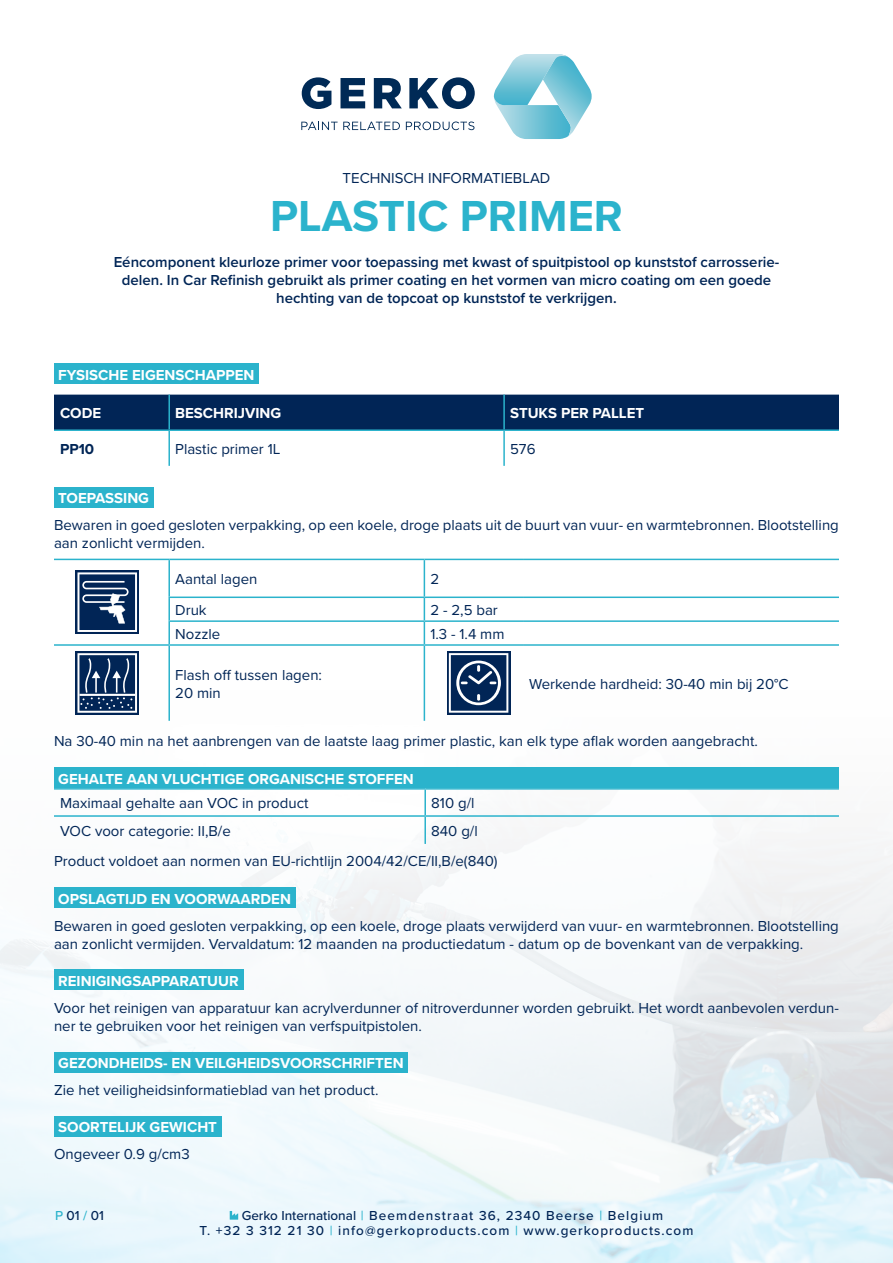
<style>
.page{position:relative;width:893px;height:1263px;background:#fff}
.page>*{position:absolute;margin:0;border:0;box-sizing:border-box;transform-origin:0 0}
.t1{font:700 45px "Proxima Nova";color:#2bb3cc}
.t2{font:15px/18px "Proxima Nova";color:#012556}
.t3{font:600 15px/18px "Proxima Nova";color:#012556;text-align:center}
.t4{font:700 15px "Proxima Nova";color:#fff}
.t5{font:700 15px "Proxima Nova";color:#012556}
.t6{font:500 13.5px/15px "Proxima Nova";letter-spacing:.08em;color:#012556}
.s1{color:#2bb3cc}
</style>
<div class="page">
<svg style="left:301px;top:122px;width:99px;height:8px"></svg>
<svg style="left:406px;top:122px;width:68px;height:8px"></svg>
<svg style="left:302px;top:77px;width:29px;height:32px"></svg>
<svg style="left:340px;top:78px;width:25px;height:30px"></svg>
<svg style="left:374px;top:78px;width:28px;height:30px"></svg>
<svg style="left:409px;top:77px;width:66px;height:32px"></svg>
<svg style="left:494px;top:54px;width:98px;height:85px"></svg>
<img style="left:0;top:663px;width:893px;height:600px">
<svg style="left:230px;top:1211px;width:8px;height:8px"></svg>
<div style="left:54px;top:487px;width:100px;height:20px;background:#2bb3cc"></div>
<div style="left:54px;top:768px;width:785px;height:20px;background:#2bb3cc"></div>
<div style="left:54px;top:888px;width:241px;height:20px;background:#2bb3cc"></div>
<div style="left:54px;top:970px;width:189px;height:20px;background:#2bb3cc"></div>
<div style="left:54px;top:1052px;width:354px;height:20px;background:#2bb3cc"></div>
<div style="left:54px;top:1116px;width:167px;height:20px;background:#2bb3cc"></div>
<hr style="left:54px;top:559px;width:115px;height:1px;background:#2bb3cc">
<hr style="left:168px;top:560px;width:2px;height:36px;background:#2bb3cc">
<hr style="left:168px;top:598px;width:2px;height:22px;background:#2bb3cc">
<hr style="left:168px;top:622px;width:2px;height:22px;background:#2bb3cc">
<hr style="left:169px;top:559px;width:255px;height:1px;background:#2bb3cc">
<hr style="left:168px;top:596px;width:256px;height:2px;background:#2bb3cc">
<hr style="left:168px;top:620px;width:256px;height:2px;background:#2bb3cc">
<hr style="left:424px;top:560px;width:1px;height:36px;background:#2bb3cc">
<svg style="left:424px;top:598px;width:1px;height:46px"></svg>
<hr style="left:424px;top:559px;width:99px;height:1px;background:#2bb3cc">
<hr style="left:523px;top:559px;width:316px;height:1px;background:#2bb3cc">
<hr style="left:424px;top:596px;width:99px;height:2px;background:#2bb3cc">
<hr style="left:523px;top:596px;width:316px;height:2px;background:#2bb3cc">
<hr style="left:424px;top:620px;width:99px;height:2px;background:#2bb3cc">
<hr style="left:523px;top:620px;width:316px;height:2px;background:#2bb3cc">
<hr style="left:54px;top:644px;width:115px;height:2px;background:#2bb3cc">
<hr style="left:168px;top:646px;width:2px;height:75px;background:#2bb3cc">
<hr style="left:169px;top:644px;width:255px;height:2px;background:#2bb3cc">
<hr style="left:424px;top:646px;width:1px;height:75px;background:#2bb3cc">
<hr style="left:424px;top:644px;width:99px;height:2px;background:#2bb3cc">
<hr style="left:523px;top:644px;width:316px;height:2px;background:#2bb3cc">
<div style="left:75px;top:570px;width:64px;height:64px;background:#012556"></div>
<svg style="left:77px;top:572px;width:60px;height:60px"></svg>
<div style="left:75px;top:651px;width:64px;height:64px;background:#012556"></div>
<svg style="left:77px;top:653px;width:60px;height:60px"></svg>
<div style="left:447px;top:651px;width:63px;height:64px;background:linear-gradient(to right,#012556,#012556)"></div>
<svg style="left:449px;top:653px;width:59px;height:60px"></svg>
<hr style="left:54px;top:788px;width:371px;height:2px;background:#2bb3cc">
<hr style="left:424px;top:790px;width:2px;height:25px;background:#2bb3cc">
<hr style="left:425px;top:788px;width:414px;height:2px;background:#2bb3cc">
<hr style="left:54px;top:815px;width:371px;height:2px;background:#2bb3cc">
<hr style="left:424px;top:817px;width:2px;height:27px;background:#2bb3cc">
<hr style="left:425px;top:815px;width:414px;height:2px;background:#2bb3cc">
<div style="left:54px;top:395px;width:785px;height:34px;background:#012556"></div>
<hr style="left:168px;top:395px;width:2px;height:34px;background:#2bb3cc">
<hr style="left:503px;top:395px;width:2px;height:34px;background:#2bb3cc">
<hr style="left:54px;top:429px;width:115px;height:2px;background:#2bb3cc">
<hr style="left:168px;top:431px;width:2px;height:35px;background:#2bb3cc">
<hr style="left:169px;top:429px;width:335px;height:2px;background:#2bb3cc">
<hr style="left:503px;top:431px;width:2px;height:35px;background:#2bb3cc">
<hr style="left:504px;top:429px;width:335px;height:2px;background:#2bb3cc">
<div style="left:54px;top:364px;width:205px;height:20px;background:#2bb3cc"></div>
<p class="t2" style="left:343px;top:168px;width:209px">TECHNISCH INFORMATIEBLAD</p>
<p class="t1" style="left:270px;top:182px;width:354px">PLASTIC PRIMER</p>
<p class="t3" style="left:114px;top:252px;width:667px">Eéncomponent kleurloze primer voor toepassing met kwast of spuitpistool op kunststof carrosserie&shy;delen. In Car Refinish gebruikt als primer coating en het vormen van micro coating om een goede hechting van de topcoat op kunststof te verkrijgen.</p>
<p class="t4" style="left:58px;top:364px;width:198px">FYSISCHE EIGENSCHAPPEN</p>
<p class="t4" style="left:60px;top:402px;width:43px">CODE</p>
<p class="t4" style="left:175px;top:402px;width:108px">BESCHRIJVING</p>
<p class="t4" style="left:510px;top:402px;width:136px">STUKS PER PALLET</p>
<p class="t5" style="left:60px;top:438px;width:36px">PP10</p>
<p class="t2" style="left:175px;top:439px;width:107px">Plastic primer 1L</p>
<p class="t2" style="left:510px;top:439px;width:27px">576</p>
<p class="t4" style="left:58px;top:487px;width:92px">TOEPASSING</p>
<p class="t2" style="left:54px;top:515px;width:786px">Bewaren in goed gesloten verpakking, op een koele, droge plaats uit de buurt van vuur- en warmtebronnen. Blootstelling aan zonlicht vermijden.</p>
<p class="t2" style="left:175px;top:570px;width:84px">Aantal lagen</p>
<p class="t2" style="left:430px;top:570px;width:10px">2</p>
<p class="t2" style="left:175px;top:600px;width:33px">Druk</p>
<p class="t2" style="left:430px;top:600px;width:69px">2 - 2,5 bar</p>
<p class="t2" style="left:175px;top:624px;width:47px">Nozzle</p>
<p class="t2" style="left:430px;top:624px;width:76px">1.3 - 1.4 mm</p>
<p class="t2" style="left:175px;top:665px;width:148px">Flash off tussen lagen:</p>
<p class="t2" style="left:175px;top:683px;width:47px">20 min</p>
<p class="t2" style="left:529px;top:674px;width:261px">Werkende hardheid: 30-40 min bij 20°C</p>
<p class="t2" style="left:54px;top:732px;width:705px">Na 30-40 min na het aanbrengen van de laatste laag primer plastic, kan elk type aflak worden aangebracht.</p>
<p class="t4" style="left:58px;top:768px;width:357px">GEHALTE AAN VLUCHTIGE ORGANISCHE STOFFEN</p>
<p class="t2" style="left:60px;top:794px;width:250px">Maximaal gehalte aan VOC in product</p>
<p class="t2" style="left:431px;top:794px;width:45px">810 g/l</p>
<p class="t2" style="left:60px;top:821px;width:172px">VOC voor categorie: II,B/e</p>
<p class="t2" style="left:431px;top:821px;width:48px">840 g/l</p>
<p class="t2" style="left:54px;top:852px;width:445px">Product voldoet aan normen van EU-richtlijn 2004/42/CE/II,B/e(840)</p>
<p class="t4" style="left:58px;top:887px;width:234px">OPSLAGTIJD EN VOORWAARDEN</p>
<p class="t2" style="left:54px;top:916px;width:786px">Bewaren in goed gesloten verpakking, op een koele, droge plaats verwijderd van vuur- en warmtebronnen. Blootstelling aan zonlicht vermijden. Vervaldatum: 12 maanden na productiedatum - datum op de bovenkant van de verpakking.</p>
<p class="t4" style="left:58px;top:970px;width:182px">REINIGINGSAPPARATUUR</p>
<p class="t2" style="left:54px;top:998px;width:786px">Voor het reinigen van apparatuur kan acrylverdunner of nitroverdunner worden gebruikt. Het wordt aanbevolen verdun&shy;ner te gebruiken voor het reinigen van verfspuitpistolen.</p>
<p class="t4" style="left:58px;top:1052px;width:347px">GEZONDHEIDS- EN VEILGHEIDSVOORSCHRIFTEN</p>
<p class="t2" style="left:54px;top:1080px;width:326px">Zie het veiligheidsinformatieblad van het product.</p>
<p class="t4" style="left:58px;top:1116px;width:160px">SOORTELIJK GEWICHT</p>
<p class="t2" style="left:54px;top:1144px;width:137px">Ongeveer 0.9 g/cm3</p>
<p class="t6" style="left:55px;top:1207px;width:50px"><span class="s1">P</span> 01 <span class="s1">/</span> 01</p>
<p class="t6" style="left:199px;top:1207px;width:495px;text-indent:42px">Gerko International <span class="s1">|</span> Beemdenstraat 36, 2340 Beerse <span class="s1">|</span> Belgium<br>T. +32 3 312 21 30 <span class="s1">|</span> info@gerkoproducts.com <span class="s1">|</span> www.gerkoproducts.com</p>
</div>
